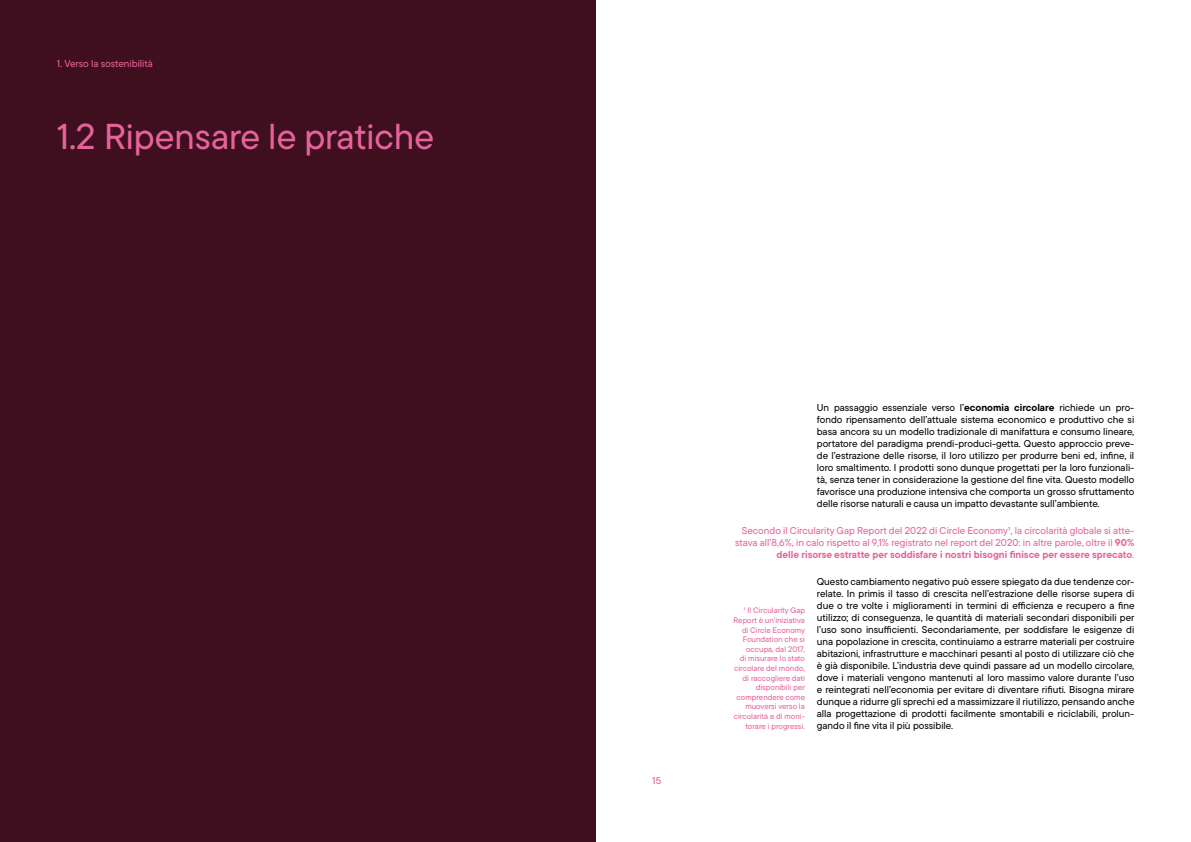
<style>
.page{position:relative;width:1191px;height:842px;background:#fff}
.page>*{position:absolute;margin:0;border:0;box-sizing:border-box;transform-origin:0 0}
.t1{font:500 36px "TT Commons Pro";color:#e6639a}
.t2{font:500 10px/12px "TT Commons Pro";color:#000;text-align:justify}
.t3{font:500 10px/12px "TT Commons Pro";color:#e6639a;text-align:right}
.t4{font:500 8px/9.6px "TT Commons Pro";color:#e6639a;text-align:right}
.s1{font-weight:700}
</style>
<div class="page">
<div style="left:0;top:0;width:595px;height:842px;background:#3f0f20"></div>
<p class="t3" style="left:57px;top:57px;width:98px">1. Verso la sostenibilità</p>
<h1 class="t1" style="left:57px;top:111px;width:379px">1.2 Ripensare le pratiche</h1>
<p class="t3" style="left:652px;top:774px;width:11px">15</p>
<p class="t2" style="left:817px;top:401px;width:319px">Un passaggio essenziale verso l’<span class="s1">economia circolare</span> richiede un pro&shy;fondo ripensamento dell’attuale sistema economico e produttivo che si basa ancora su un modello tradizionale di manifattura e consumo lineare, portatore del paradigma prendi-produci-getta. Questo approccio preve&shy;de l’estrazione delle risorse, il loro utilizzo per produrre beni ed, infine, il loro smaltimento. I prodotti sono dunque progettati per la loro funzionali&shy;tà, senza tener in considerazione la gestione del fine vita. Questo modello favorisce una produzione intensiva che comporta un grosso sfruttamento delle risorse naturali e causa un impatto devastante sull’ambiente.</p>
<p class="t3" style="left:735px;top:524px;width:400px">Secondo il Circularity Gap Report del 2022 di Circle Economy1, la circolarità globale si atte&shy;stava all’8,6%, in calo rispetto al 9,1% registrato nel report del 2020: in altre parole, oltre il <span class="s1">90% delle risorse estratte per soddisfare i nostri bisogni finisce per essere sprecato</span>.</p>
<p class="t4" style="left:733px;top:606px;width:73px">1 Il Circularity Gap<br>Report è un’iniziativa di Circle Economy<br>Foundation che si occupa, dal 2017,<br>di misurare lo stato circolare del mondo, di raccogliere dati disponibili per comprendere come muoversi verso la circolarità e di moni&shy;torare i progressi.</p>
<p class="t2" style="left:817px;top:575px;width:319px">Questo cambiamento negativo può essere spiegato da due tendenze cor&shy;relate. In primis il tasso di crescita nell’estrazione delle risorse supera di due o tre volte i miglioramenti in termini di efficienza e recupero a fine utilizzo; di conseguenza, le quantità di materiali secondari disponibili per l’uso sono insufficienti. Secondariamente, per soddisfare le esigenze di una popolazione in crescita, continuiamo a estrarre materiali per costruire abitazioni, infrastrutture e macchinari pesanti al posto di utilizzare ciò che è già disponibile. L’industria deve quindi passare ad un modello circolare, dove i materiali vengono mantenuti al loro massimo valore durante l’uso e reintegrati nell’economia per evitare di diventare rifiuti. Bisogna mirare dunque a ridurre gli sprechi ed a massimizzare il riutilizzo, pensando anche alla progettazione di prodotti facilmente smontabili e riciclabili, prolun&shy;gando il fine vita il più possibile.</p>
</div>
